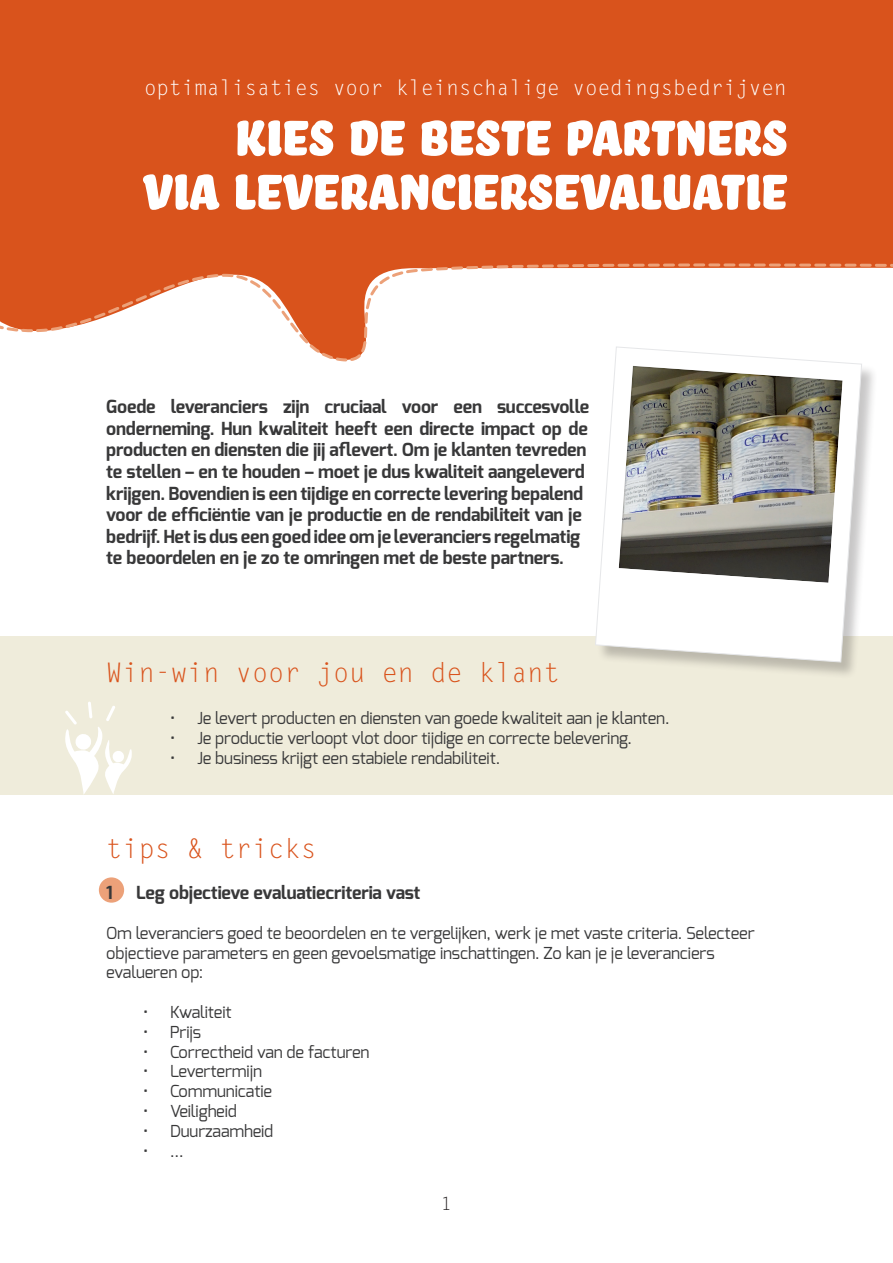
<style>
.page{position:relative;width:893px;height:1263px;background:#fff}
.page>*{position:absolute;margin:0;border:0;box-sizing:border-box;transform-origin:0 0}
.t1{font:64.5px/54px "Bello Caps Pro";color:#fff;text-align:right}
.t2{font:27px "Letter Gothic Std";color:#d9531c}
.t3{font:21px "Letter Gothic Std";color:#fff}
.t4{font:700 18px/21.6px "Exo";letter-spacing:-.01em;color:#383839}
.t5{font:18px "Letter Gothic Std";color:#231f20}
.t6{font:16.5px/19.8px "Exo";letter-spacing:-.01em;color:#383839}
</style>
<div class="page">
<div style="left:0;top:636px;width:893px;height:159px;background:#efecdb"></div>
<svg style="left:65px;top:701px;width:67px;height:93px"></svg>
<div style="left:99px;top:877px;width:25px;height:26px;background:#eca179;border-radius:50%"></div>
<div style="left:0;top:0;width:893px;height:263px;background:#d9531c"></div>
<svg style="left:419px;top:262px;width:474px;height:1px"></svg>
<svg style="left:0;top:263px;width:893px;height:99px"></svg>
<div style="left:597px;top:348px;width:282px;height:331px;background:#231f20;opacity:.25"></div>
<svg style="left:595px;top:347px;width:267px;height:315px"></svg>
<img style="left:616px;top:363px;width:228px;height:220px">
<p class="t3" style="left:144px;top:76px;width:644px">optimalisaties voor kleinschalige voedingsbedrijven</p>
<h1 class="t1" style="left:141px;top:109px;width:646px">Kies de beste partners via leveranciersevaluatie</h1>
<p class="t4" style="left:106px;top:396px;width:484px">Goede leveranciers zijn cruciaal voor een succesvolle onderneming. Hun kwaliteit heeft een directe impact op de producten en diensten die jij aflevert. Om je klanten tevreden te stellen – en te houden – moet je dus kwaliteit aangeleverd krijgen. Bovendien is een tijdige en correcte levering bepalend voor de efficiëntie van je productie en de rendabiliteit van je bedrijf. Het is dus een goed idee om je leveranciers regelmatig te beoordelen en je zo te omringen met de beste partners.</p>
<h2 class="t2" style="left:106px;top:657px;width:455px">Win-win voor jou en de klant</h2>
<p class="t6" style="left:170px;top:708px;width:501px">• Je levert producten en diensten van goede kwaliteit aan je klanten.</p>
<p class="t6" style="left:170px;top:728px;width:463px">• Je productie verloopt vlot door tijdige en correcte belevering.</p>
<p class="t6" style="left:170px;top:748px;width:332px">• Je business krijgt een stabiele rendabiliteit.</p>
<h2 class="t2" style="left:106px;top:833px;width:212px">tips &amp; tricks</h2>
<p class="t4" style="left:106px;top:882px;width:8px">1</p>
<p class="t4" style="left:136px;top:882px;width:286px">Leg objectieve evaluatiecriteria vast</p>
<p class="t6" style="left:106px;top:923px;width:650px">Om leveranciers goed te beoordelen en te vergelijken, werk je met vaste criteria. Selecteer objectieve parameters en geen gevoelsmatige inschattingen. Zo kan je je leveranciers evalueren op:</p>
<p class="t6" style="left:143px;top:1002px;width:90px">• Kwaliteit</p>
<p class="t6" style="left:143px;top:1022px;width:60px">• Prijs</p>
<p class="t6" style="left:143px;top:1042px;width:228px">• Correctheid van de facturen</p>
<p class="t6" style="left:143px;top:1061px;width:120px">• Levertermijn</p>
<p class="t6" style="left:143px;top:1081px;width:131px">• Communicatie</p>
<p class="t6" style="left:143px;top:1101px;width:95px">• Veiligheid</p>
<p class="t6" style="left:143px;top:1121px;width:132px">• Duurzaamheid</p>
<p class="t6" style="left:143px;top:1141px;width:42px">• …</p>
<p class="t5" style="left:441px;top:1193px;width:12px">1</p>
</div>
